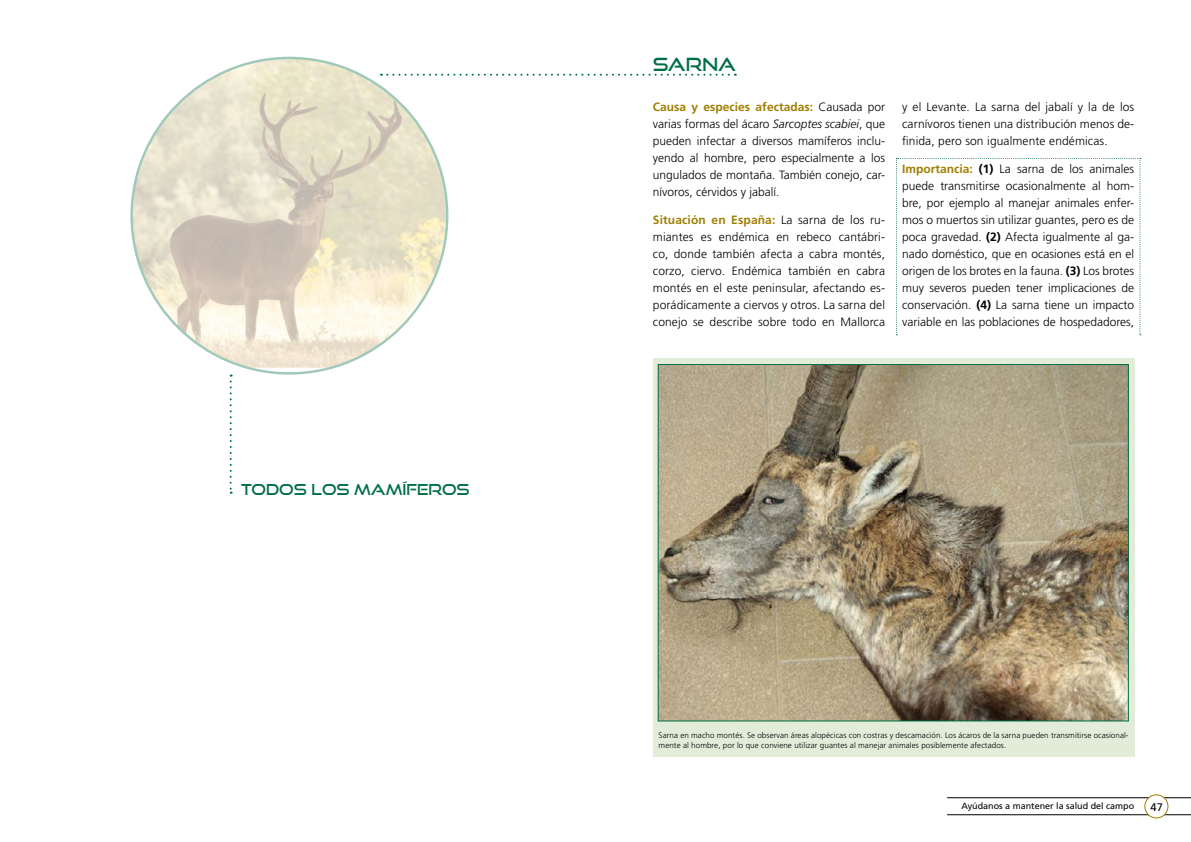
<style>
.page{position:relative;width:1191px;height:842px;background:#fff}
.page>*{position:absolute;margin:0;border:0;box-sizing:border-box;transform-origin:0 0}
.t1{font:18px "Good Times Rg";color:#006f46}
.t2{font:15px "Good Times Rg";color:#006f46}
.t3{font:300 12px/17px "Frutiger LT Std";color:#000;text-align:justify}
.t4{font:11px "Frutiger LT Std";color:#000}
.t5{font:9px "Frutiger LT Std";color:#000}
.t6{font:300 8px/10px "Frutiger LT Std";letter-spacing:.01em;color:#000}
.s1{font-weight:700;color:#a07e00}
.s2{font-style:italic}
.s3{font-weight:700}
</style>
<div class="page">
<hr style="left:947px;top:814px;width:244px;height:1px;background:#000">
<hr style="left:947px;top:797px;width:244px;height:1px;background:#000">
<div style="left:1144px;top:795px;width:24px;height:23px;background:#fff;border-radius:50%"></div>
<div style="left:1144px;top:794px;width:24px;height:24px;border:1px solid #a07e00;border-radius:50%"></div>
<svg style="left:447px;top:74px;width:282px;height:2px"></svg>
<svg style="left:230px;top:375px;width:2px;height:119px"></svg>
<svg style="left:896px;top:158px;width:245px;height:177px"></svg>
<svg style="left:653px;top:359px;width:481px;height:367px;background:#b2c7af"></svg>
<div style="left:653px;top:726px;width:481px;height:31px;background:#e2edd9"></div>
<img style="left:660px;top:366px;width:466px;height:353px">
<img style="left:133px;top:58px;width:314px;height:310px">
<p class="t2" style="left:241px;top:480px;width:230px">TODOS LOS MAMÍFEROS</p>
<h1 class="t1" style="left:653px;top:54px;width:84px">SARNA</h1>
<p class="t3" style="left:653px;top:98px;width:234px"><span class="s1">Causa y especies afectadas:</span> Causada por varias formas del ácaro <span class="s2">Sarcoptes scabiei</span>, que pueden infectar a diversos mamíferos inclu&shy;yendo al hombre, pero especialmente a los ungulados de montaña. También conejo, car&shy;nívoros, cérvidos y jabalí.</p>
<p class="t3" style="left:653px;top:212px;width:234px"><span class="s1">Situación en España:</span> La sarna de los ru&shy;miantes es endémica en rebeco cantábri&shy;co, donde también afecta a cabra montés, corzo, ciervo. Endémica también en cabra montés en el este peninsular, afectando es&shy;porádicamente a ciervos y otros. La sarna del conejo se describe sobre todo en Mallorca</p>
<p class="t3" style="left:902px;top:98px;width:234px">y el Levante. La sarna del jabalí y la de los carnívoros tienen una distribución menos de&shy;finida, pero son igualmente endémicas.</p>
<p class="t3" style="left:902px;top:161px;width:234px"><span class="s1">Importancia:</span> <span class="s3">(1)</span> La sarna de los animales puede transmitirse ocasionalmente al hom&shy;bre, por ejemplo al manejar animales enfer&shy;mos o muertos sin utilizar guantes, pero es de poca gravedad. <span class="s3">(2)</span> Afecta igualmente al ga&shy;nado doméstico, que en ocasiones está en el origen de los brotes en la fauna. <span class="s3">(3)</span> Los brotes muy severos pueden tener implicaciones de conservación. <span class="s3">(4)</span> La sarna tiene un impacto variable en las poblaciones de hospedadores,</p>
<p class="t6" style="left:658px;top:730px;width:471px">Sarna en macho montés. Se observan áreas alopécicas con costras y descamación. Los ácaros de la sarna pueden transmitirse ocasional&shy;mente al hombre, por lo que conviene utilizar guantes al manejar animales posiblemente afectados.</p>
<p class="t5" style="left:961px;top:801px;width:174px">Ayúdanos a mantener la salud del campo</p>
<p class="t4" style="left:1150px;top:800px;width:14px">47</p>
</div>
